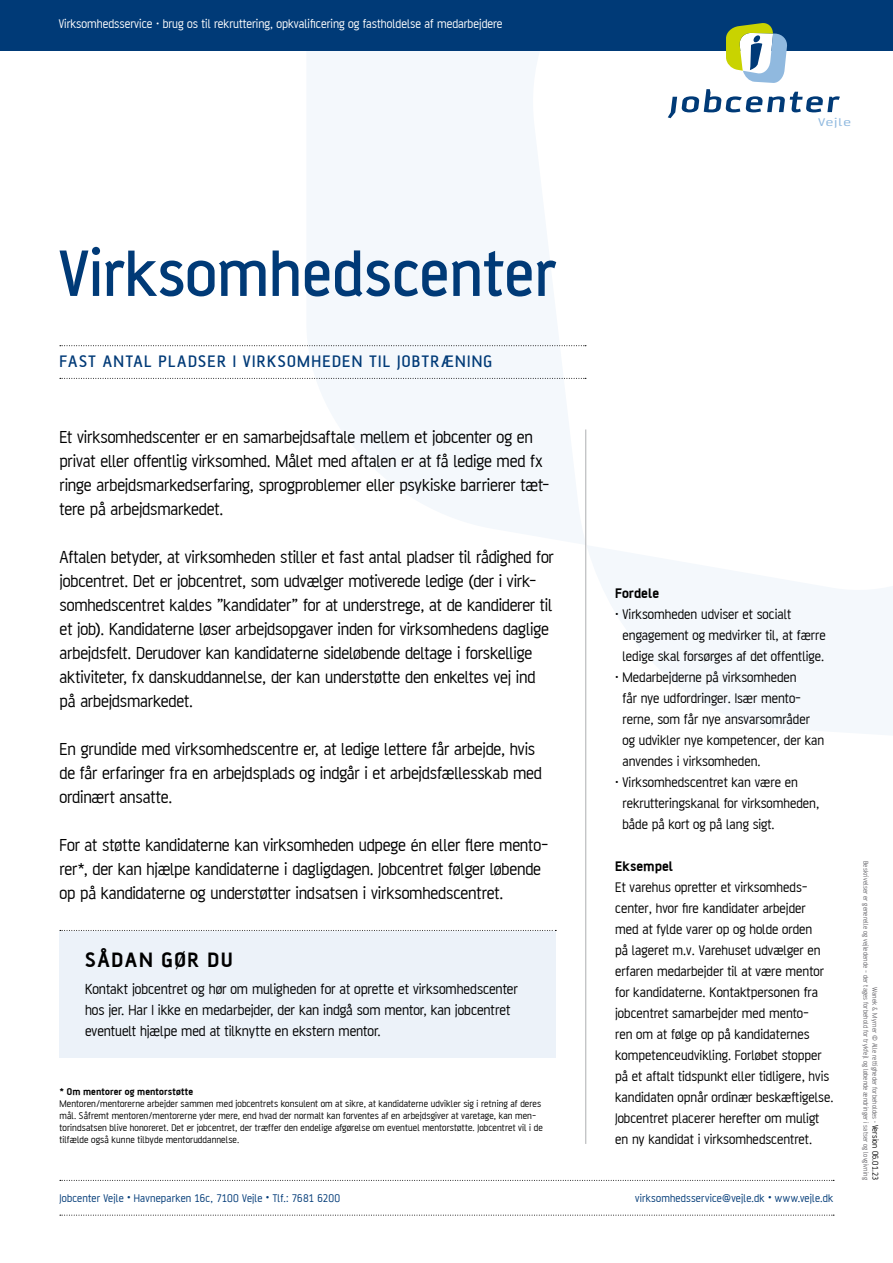
<style>
.page{position:relative;width:893px;height:1263px;background:#fff}
.page>*{position:absolute;margin:0;border:0;box-sizing:border-box;transform-origin:0 0}
.t1{font:500 70.5px "AF Battersea";color:#003a77}
.t2{font:700 22.5px "AF Battersea";letter-spacing:.07em;color:#000}
.t3{font:18.75px/24px "AF Battersea";letter-spacing:-.01em;color:#000}
.t4{font:500 18px "AF Battersea";letter-spacing:.075em;color:#003a77}
.P_kontakt{font:15.75px/21px "AF Battersea";letter-spacing:-.005em;color:#000}
.P_right{font:15px/21px "AF Battersea";color:#000}
.P_right_bold{font:700 15px "AF Battersea";color:#000}
.P_virksomhedsservice{font:13.5px "AF Battersea";color:#fff}
.t5{font:12px "AF Battersea";letter-spacing:.015em;color:#003a77}
.t6{font:12px "AF Battersea";letter-spacing:.05em;color:#90b9df;scale:1.5 1}
.P_footnote{font:10.5px/12px "AF Battersea";letter-spacing:.01em;color:#000}
.P_footnote-2{font:700 10.5px "AF Battersea";letter-spacing:.015em;color:#000}
.t7{font:7.5px/9px "AF Battersea";letter-spacing:.015em;color:#68676c;text-align:right}
.s1{font-size:9px;color:#000}
</style>
<div class="page">
<svg style="left:307px;top:51px;width:586px;height:700px"></svg>
<div style="left:0;top:0;width:893px;height:51px;background:#003a77"></div>
<div style="left:60px;top:931px;width:496px;height:126px;background:#ecf2f9"></div>
<hr style="left:585px;top:429px;width:1px;height:715px;background:#aeafb2">
<svg style="left:60px;top:930px;width:496px;height:1px"></svg>
<svg style="left:668px;top:89px;width:172px;height:29px"></svg>
<svg style="left:726px;top:23px;width:62px;height:60px"></svg>
<svg style="left:60px;top:1180px;width:774px;height:1px"></svg>
<svg style="left:60px;top:1215px;width:774px;height:1px"></svg>
<svg style="left:60px;top:345px;width:526px;height:1px"></svg>
<svg style="left:60px;top:378px;width:526px;height:1px"></svg>
<p class="P_virksomhedsservice" style="left:59px;top:16px;width:445px">Virksomhedsservice · brug os til rekruttering, opkvalificering og fastholdelse af medarbejdere</p>
<p class="t6" style="left:818px;top:116px;width:23px">Vejle</p>
<h1 class="t1" style="left:60px;top:238px;width:498px">Virksomhedscenter</h1>
<h2 class="t4" style="left:60px;top:353px;width:434px">FAST ANTAL PLADSER I VIRKSOMHEDEN TIL JOBTRÆNING</h2>
<p class="t3" style="left:60px;top:424px;width:492px">Et virksomhedscenter er en samarbejdsaftale mellem et jobcenter og en privat eller offentlig virksomhed. Målet med aftalen er at få ledige med fx ringe arbejdsmarkedserfaring, sprogproblemer eller psykiske barrierer tæt&shy;tere på arbejdsmarkedet.</p>
<p class="t3" style="left:60px;top:544px;width:496px">Aftalen betyder, at virksomheden stiller et fast antal pladser til rådighed for jobcentret. Det er jobcentret, som udvælger motiverede ledige (der i virk&shy;somhedscentret kaldes ”kandidater” for at understrege, at de kandiderer til et job). Kandidaterne løser arbejdsopgaver inden for virksomhedens daglige arbejdsfelt. Derudover kan kandidaterne sideløbende deltage i forskellige aktiviteter, fx danskuddannelse, der kan understøtte den enkeltes vej ind på arbejdsmarkedet.</p>
<p class="t3" style="left:60px;top:736px;width:484px">En grundide med virksomhedscentre er, at ledige lettere får arbejde, hvis de får erfaringer fra en arbejdsplads og indgår i et arbejdsfællesskab med ordinært ansatte.</p>
<p class="t3" style="left:60px;top:832px;width:490px">For at støtte kandidaterne kan virksomheden udpege én eller flere mento&shy;rer*, der kan hjælpe kandidaterne i dagligdagen. Jobcentret følger løbende op på kandidaterne og understøtter indsatsen i virksomhedscentret.</p>
<h3 class="t2" style="left:85px;top:947px;width:149px">SÅDAN GØR DU</h3>
<p class="P_kontakt" style="left:85px;top:978px;width:434px">Kontakt jobcentret og hør om muligheden for at oprette et virksomhedscenter hos jer. Har I ikke en medarbejder, der kan indgå som mentor, kan jobcentret eventuelt hjælpe med at tilknytte en ekstern mentor.</p>
<p class="P_footnote-2" style="left:60px;top:1086px;width:135px">* Om mentorer og mentorstøtte</p>
<p class="P_footnote" style="left:60px;top:1097px;width:485px">Mentoren/mentorerne arbejder sammen med jobcentrets konsulent om at sikre, at kandidaterne udvikler sig i retning af deres mål. Såfremt mentoren/mentorerne yder mere, end hvad der normalt kan forventes af en arbejdsgiver at varetage, kan men&shy;torindsatsen blive honoreret. Det er jobcentret, der træffer den endelige afgørelse om eventuel mentorstøtte. Jobcentret vil i de tilfælde også kunne tilbyde mentoruddannelse.</p>
<p class="P_right_bold" style="left:615px;top:585px;width:46px">Fordele</p>
<p class="P_right" style="left:622px;top:603px;width:205px;text-indent:-7px">· Virksomheden udviser et socialt engagement og medvirker til, at færre ledige skal forsørges af det offentlige.</p>
<p class="P_right" style="left:622px;top:666px;width:203px;text-indent:-7px">· Medarbejderne på virksomheden<br>får nye udfordringer. Især mento&shy;rerne, som får nye ansvarsområder og udvikler nye kompetencer, der kan anvendes i virksomheden.</p>
<p class="P_right" style="left:622px;top:771px;width:198px;text-indent:-7px">· Virksomhedscentret kan være en rekrutteringskanal for virksomheden, både på kort og på lang sigt.</p>
<p class="P_right_bold" style="left:615px;top:858px;width:59px">Eksempel</p>
<p class="P_right" style="left:615px;top:876px;width:220px">Et varehus opretter et virksomheds&shy;center, hvor fire kandidater arbejder<br>med at fylde varer op og holde orden<br>på lageret m.v. Varehuset udvælger en erfaren medarbejder til at være mentor for kandidaterne. Kontaktpersonen fra jobcentret samarbejder med mento-<br>ren om at følge op på kandidaternes kompetenceudvikling. Forløbet stopper på et aftalt tidspunkt eller tidligere, hvis kandidaten opnår ordinær beskæftigelse.<br>Jobcentret placerer herefter om muligt en ny kandidat i virksomhedscentret.</p>
<p class="t5" style="left:60px;top:1192px;width:282px">Jobcenter Vejle • Havneparken 16c, 7100 Vejle • Tlf.: 7681 6200</p>
<p class="t5" style="left:635px;top:1192px;width:200px">virksomhedsservice@vejle.dk • www.vejle.dk</p>
<p class="t7" style="left:879px;top:861px;width:320px;rotate:90deg">Wanek &amp; Myrner © Alle rettigheder forbeholdes · <span class="s1">Version 06.01.23<br></span>Beskrivelser er generelle og vejledende - der tages forbehold for trykfejl og løbende ændringer i satser og lovgivning</p>
</div>
